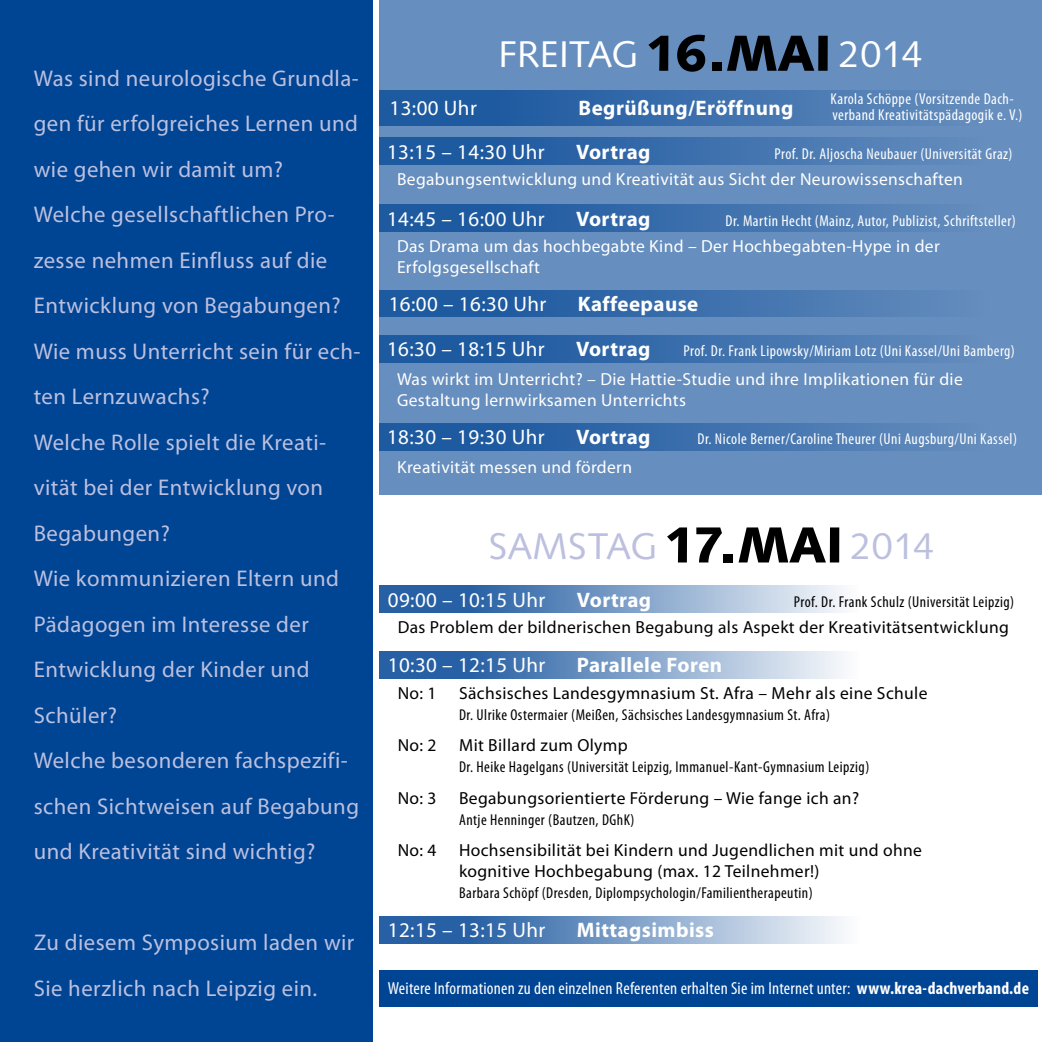
<style>
.page{position:relative;width:1042px;height:1042px;background:#fff}
.page>*{position:absolute;margin:0;border:0;box-sizing:border-box;transform-origin:0 0}
.t1{font:38.5px "Syntax";letter-spacing:.01em;color:#fff}
.t2{font:38.5px "Syntax";letter-spacing:.01em;color:#bcc0de}
.t3{font:22.75px/45.5px "Myriad Pro";letter-spacing:.02em;color:#bcc0de}
.t4{font:21px "Myriad Pro";letter-spacing:.02em;color:#fff}
.t5{font:700 21px "Myriad Pro";letter-spacing:.02em;color:#fff}
.t6{font:17.5px/21px "Myriad Pro";letter-spacing:.02em;color:#000}
.t7{font:17.5px/21px "Myriad Pro";letter-spacing:.02em;color:#fff}
.t8{font:condensed 17.5px "Myriad Pro";letter-spacing:.015em;color:#fff}
.t9{font:condensed 15.75px/15.8px "Myriad Pro";letter-spacing:.03em;color:#fff}
.t10{font:condensed 15.75px "Myriad Pro";letter-spacing:.03em;color:#000}
.s1{font-family:"Syntax H";font-weight:800;font-size:52.5px;color:#000}
.s2{font-weight:700}
</style>
<div class="page">
<div style="left:379px;top:0;width:663px;height:494px;background:#668ebe"></div>
<div style="left:379px;top:90px;width:663px;height:36px;background:linear-gradient(to right,#13529c,#6a91c0)"></div>
<div style="left:380px;top:290px;width:662px;height:27px;background:linear-gradient(to right,#13529c,#6a91bf)"></div>
<div style="left:380px;top:138px;width:662px;height:27px;background:linear-gradient(to right,#13529c,#6a91bf)"></div>
<div style="left:380px;top:335px;width:662px;height:27px;background:linear-gradient(to right,#13529c,#6a91bf)"></div>
<div style="left:380px;top:205px;width:662px;height:27px;background:linear-gradient(to right,#13529c,#6a91bf)"></div>
<div style="left:380px;top:423px;width:662px;height:27px;background:linear-gradient(to right,#13529c,#6a91bf)"></div>
<div style="left:379px;top:970px;width:658px;height:37px;background:#004494"></div>
<div style="left:0;top:0;width:372px;height:1042px;background:#004494"></div>
<svg style="left:379px;top:585px;width:465px;height:28px;background:#799cc6"></svg>
<svg style="left:379px;top:916px;width:465px;height:27px;background:#799cc6"></svg>
<svg style="left:379px;top:651px;width:465px;height:27px;background:#799cc6"></svg>
<p class="t3" style="left:34px;top:55px;width:328px">Was sind neurologische Grundla&shy;gen für erfolgreiches Lernen und wie gehen wir damit um?<br>Welche gesellschaftlichen Pro&shy;zesse nehmen Einfluss auf die<br>Entwicklung von Begabungen?<br>Wie muss Unterricht sein für ech&shy;ten Lernzuwachs?<br>Welche Rolle spielt die Kreati&shy;vität bei der Entwicklung von<br>Begabungen?<br>Wie kommunizieren Eltern und<br>Pädagogen im Interesse der<br>Entwicklung der Kinder und<br>Schüler?<br>Welche besonderen fachspezifi&shy;schen Sichtweisen auf Begabung und Kreativität sind wichtig?</p>
<p class="t3" style="left:34px;top:919px;width:322px">Zu diesem Symposium laden wir<br>Sie herzlich nach Leipzig ein.</p>
<h1 class="t1" style="left:498px;top:33px;width:425px">FREITAG <span class="s1">16.MAI</span> 2014</h1>
<p class="t4" style="left:389px;top:95px;width:89px">13:00 Uhr</p>
<p class="t5" style="left:578px;top:94px;width:216px">Begrüßung/Eröffnung</p>
<p class="t9" style="left:830px;top:91px;width:193px">Karola Schöppe (Vorsitzende Dach&shy;verband Kreativitätspädagogik e. V.)</p>
<p class="t4" style="left:387px;top:139px;width:159px">13:15 – 14:30 Uhr</p>
<p class="t5" style="left:576px;top:138px;width:76px">Vortrag</p>
<p class="t9" style="left:774px;top:146px;width:240px">Prof. Dr. Aljoscha Neubauer (Universität Graz)</p>
<p class="t7" style="left:397px;top:169px;width:567px">Begabungsentwicklung und Kreativität aus Sicht der Neurowissenschaften</p>
<p class="t4" style="left:387px;top:206px;width:159px">14:45 – 16:00 Uhr</p>
<p class="t5" style="left:576px;top:205px;width:76px">Vortrag</p>
<p class="t9" style="left:725px;top:213px;width:292px">Dr. Martin Hecht (Mainz, Autor, Publizist, Schriftsteller)</p>
<p class="t7" style="left:397px;top:236px;width:544px">Das Drama um das hochbegabte Kind – Der Hochbegabten-Hype in der<br>Erfolgsgesellschaft</p>
<p class="t4" style="left:389px;top:291px;width:159px">16:00 – 16:30 Uhr</p>
<p class="t5" style="left:578px;top:290px;width:122px">Kaffeepause</p>
<p class="t4" style="left:387px;top:336px;width:159px">16:30 – 18:15 Uhr</p>
<p class="t5" style="left:576px;top:336px;width:76px">Vortrag</p>
<p class="t9" style="left:683px;top:344px;width:333px">Prof. Dr. Frank Lipowsky/Miriam Lotz (Uni Kassel/Uni Bamberg)</p>
<p class="t7" style="left:397px;top:369px;width:567px">Was wirkt im Unterricht? – Die Hattie-Studie und ihre Implikationen für die<br>Gestaltung lernwirksamen Unterrichts</p>
<p class="t4" style="left:387px;top:424px;width:159px">18:30 – 19:30 Uhr</p>
<p class="t5" style="left:576px;top:423px;width:76px">Vortrag</p>
<p class="t9" style="left:697px;top:431px;width:321px">Dr. Nicole Berner/Caroline Theurer (Uni Augsburg/Uni Kassel)</p>
<p class="t7" style="left:397px;top:456px;width:237px">Kreativität messen und fördern</p>
<h1 class="t2" style="left:488px;top:524px;width:447px">SAMSTAG <span class="s1">17.MAI</span> 2014</h1>
<p class="t4" style="left:388px;top:587px;width:159px">09:00 – 10:15 Uhr</p>
<p class="t5" style="left:577px;top:586px;width:76px">Vortrag</p>
<p class="t10" style="left:794px;top:593px;width:222px">Prof. Dr. Frank Schulz (Universität Leipzig)</p>
<p class="t6" style="left:398px;top:616px;width:612px">Das Problem der bildnerischen Begabung als Aspekt der Kreativitätsentwicklung</p>
<p class="t4" style="left:388px;top:652px;width:159px">10:30 – 12:15 Uhr</p>
<p class="t5" style="left:577px;top:652px;width:147px">Parallele Foren</p>
<p class="t6" style="left:398px;top:682px;width:40px">No: 1</p>
<p class="t6" style="left:459px;top:682px;width:470px">Sächsisches Landesgymnasium St. Afra – Mehr als eine Schule</p>
<p class="t10" style="left:459px;top:706px;width:372px">Dr. Ulrike Ostermaier (Meißen, Sächsisches Landesgymnasium St. Afra)</p>
<p class="t6" style="left:398px;top:735px;width:40px">No: 2</p>
<p class="t6" style="left:459px;top:735px;width:170px">Mit Billard zum Olymp</p>
<p class="t10" style="left:459px;top:759px;width:412px">Dr. Heike Hagelgans (Universität Leipzig, Immanuel-Kant-Gymnasium Leipzig)</p>
<p class="t6" style="left:398px;top:787px;width:40px">No: 3</p>
<p class="t6" style="left:459px;top:787px;width:401px">Begabungsorientierte Förderung – Wie fange ich an?</p>
<p class="t10" style="left:459px;top:811px;width:177px">Antje Henninger (Bautzen, DGhK)</p>
<p class="t6" style="left:398px;top:840px;width:40px">No: 4</p>
<p class="t6" style="left:459px;top:840px;width:464px">Hochsensibilität bei Kindern und Jugendlichen mit und ohne kognitive Hochbegabung (max. 12 Teilnehmer!)</p>
<p class="t10" style="left:459px;top:885px;width:355px">Barbara Schöpf (Dresden, Diplompsychologin/Familientherapeutin)</p>
<p class="t4" style="left:388px;top:917px;width:159px">12:15 – 13:15 Uhr</p>
<p class="t5" style="left:577px;top:916px;width:138px">Mittagsimbiss</p>
<p class="t8" style="left:388px;top:978px;width:643px">Weitere Informationen zu den einzelnen Referenten erhalten Sie im Internet unter: <span class="s2">www.krea-dachverband.de</span></p>
</div>
